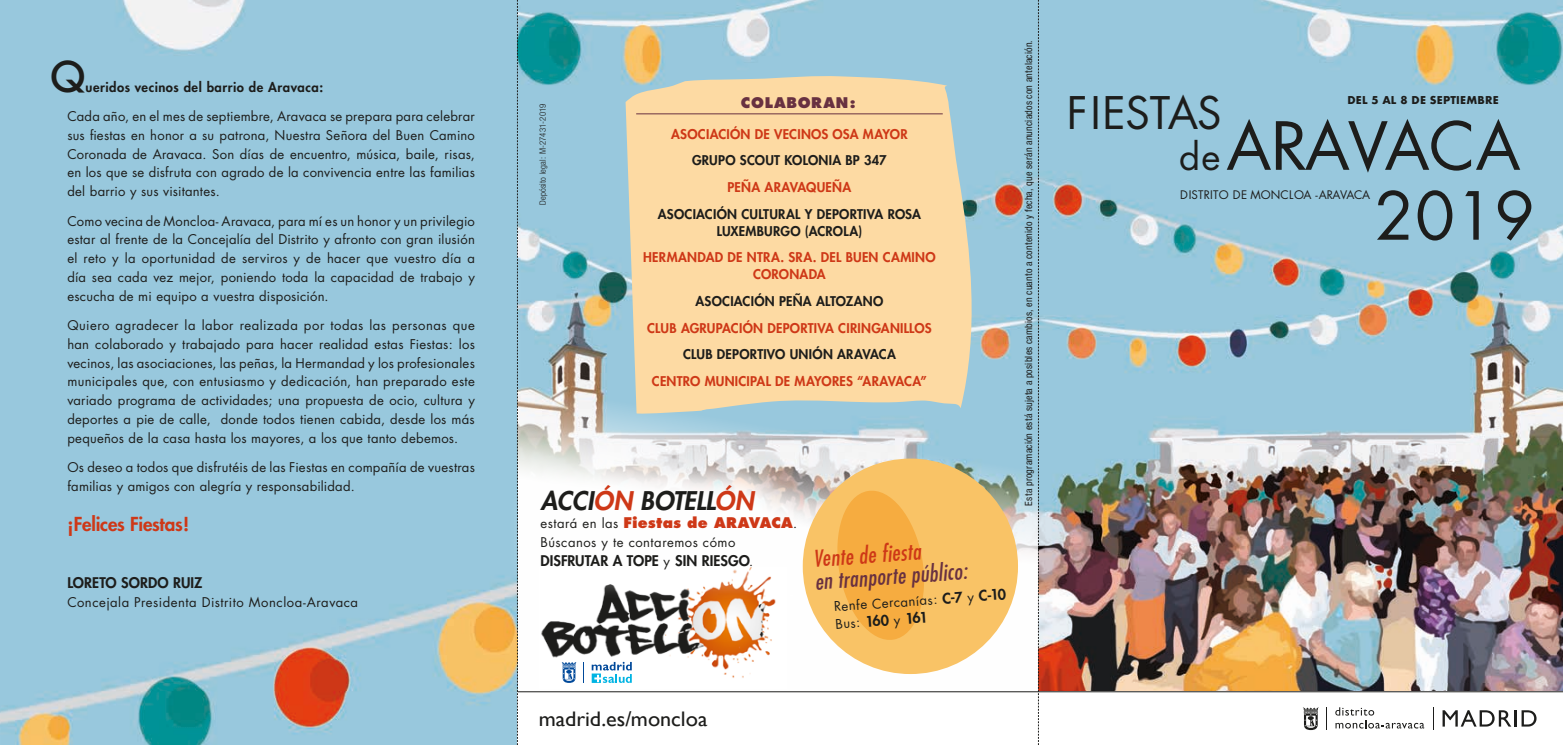
<style>
.page{position:relative;width:1563px;height:745px;background:#fff}
.page>*{position:absolute;margin:0;border:0;box-sizing:border-box;transform-origin:0 0}
.t1{font:64.38px/69.9px "Futura";letter-spacing:-.01em;color:#1d1d1b;text-align:right}
.t2{font:43.62px "Futura";letter-spacing:-.005em;color:#1d1d1b}
.t3{font:500 41.25px "Futura";color:#1d1d1b}
.t4{font:italic 800 25px "Futura";color:#1d1d1b}
.t5{font:italic condensed 22.5px "Futura";color:#683141}
.t6{font:italic condensed 22.5px "Futura";color:#ce3817}
.t7{font:21px "Gill Sans";color:#1d1d1b;scale:1.05 1}
.t8{font:800 18.75px "Futura";letter-spacing:-.015em;color:#ce3817}
.t9{font:800 14.25px "Futura";letter-spacing:.005em;color:#1d1d1b}
.t10{font:800 14.25px "Futura";letter-spacing:.02em;color:#ce3817}
.t11{font:800 14.25px "Futura";letter-spacing:.05em;color:#683141}
.t12{font:13px/18.8px "Futura";letter-spacing:.02em;color:#1d1d1b;text-align:justify}
.t13{font:800 13px/16.2px "Futura";letter-spacing:.02em;color:#ce3817;text-align:center}
.t14{font:800 13px/16.2px "Futura";letter-spacing:.02em;color:#1d1d1b;text-align:center}
.t15{font:13px "Futura";letter-spacing:.04em;color:#1d1d1b}
.t16{font:800 13px "Futura";letter-spacing:.04em;color:#1d1d1b}
.t17{font:11.5px "Futura";color:#1d1d1b}
.t18{font:700 10.5px "Futura";letter-spacing:.02em;color:#1d1d1b}
.t19{font:condensed 10px "Helvetica Neue";letter-spacing:.02em;color:#1d1d1b}
.t20{font:300 condensed 8.75px "Helvetica Neue";letter-spacing:.025em;color:#1d1d1b}
.s1{color:#ce3817}
.s2{font-weight:400;font-size:13px;color:#1d1d1b}
.s3{font-weight:400;font-size:13px}
.s4{font-weight:800;font-size:14.25px}
.s5{font-size:36.5px}
</style>
<div class="page">
<img style="left:0;top:0;width:517px;height:744px">
<img style="left:1039px;top:0;width:524px;height:690px">
<svg style="left:518px;top:0;width:520px;height:688px;fill:#98c8dd"></svg>
<img style="left:539px;top:601px;width:248px;height:86px">
<hr style="left:517px;top:690px;width:1046px;height:1px;background:#1d1d1b">
<div style="left:559px;top:658px;width:89px;height:28px;background:#fff"></div>
<svg style="left:1326px;top:707px;width:1px;height:22px"></svg>
<svg style="left:1433px;top:707px;width:1px;height:22px"></svg>
<svg style="left:1442px;top:710px;width:94px;height:16px"></svg>
<svg style="left:1335px;top:707px;width:89px;height:21px"></svg>
<svg style="left:1303px;top:707px;width:16px;height:22px"></svg>
<svg style="left:625px;top:75px;width:354px;height:339px;background:#f2d7a8"></svg>
<hr style="left:636px;top:113px;width:307px;height:1px;background:#683141">
<svg style="left:508px;top:452px;width:319px;height:149px"></svg>
<div style="left:803px;top:458px;width:215px;height:215px;background:#f9c366;border-radius:50%"></div>
<svg style="left:832px;top:486px;width:92px;height:157px"></svg>
<svg style="left:583px;top:662px;width:1px;height:20px"></svg>
<svg style="left:561px;top:662px;width:15px;height:20px"></svg>
<svg style="left:592px;top:661px;width:40px;height:21px"></svg>
<svg style="left:517px;top:0;width:1px;height:744px"></svg>
<svg style="left:1038px;top:0;width:1px;height:744px"></svg>
<h3 class="t3" style="left:50px;top:48px;width:38px">Q</h3>
<p class="t16" style="left:86px;top:79px;width:239px">ueridos vecinos del barrio de Aravaca:</p>
<p class="t12" style="left:67px;top:107px;width:409px">Cada año, en el mes de septiembre, Aravaca se prepara para celebrar sus fiestas en honor a su patrona, Nuestra Señora del Buen Camino Coronada de Aravaca. Son días de encuentro, música, baile, risas, en los que se disfruta con agrado de la convivencia entre las familias del barrio y sus visitantes.</p>
<p class="t12" style="left:67px;top:211px;width:409px">Como vecina de Moncloa- Aravaca, para mí es un honor y un privilegio estar al frente de la Concejalía del Distrito y afronto con gran ilusión el reto y la oportunidad de serviros y de hacer que vuestro día a día sea cada vez mejor, poniendo toda la capacidad de trabajo y escucha de mi equipo a vuestra disposición.</p>
<p class="t12" style="left:67px;top:316px;width:409px">Quiero agradecer la labor realizada por todas las personas que han colaborado y trabajado para hacer realidad estas Fiestas: los vecinos, las asociaciones, las peñas, la Hermandad y los profesionales municipales que, con entusiasmo y dedicación, han preparado este variado programa de actividades; una propuesta de ocio, cultura y deportes a pie de calle, donde todos tienen cabida, desde los más pequeños de la casa hasta los mayores, a los que tanto debemos.</p>
<p class="t12" style="left:67px;top:458px;width:409px">Os deseo a todos que disfrutéis de las Fiestas en compañía de vuestras familias y amigos con alegría y responsabilidad.</p>
<h3 class="t8" style="left:67px;top:512px;width:123px">¡Felices Fiestas!</h3>
<p class="t9" style="left:67px;top:573px;width:137px">LORETO SORDO RUIZ</p>
<p class="t15" style="left:67px;top:593px;width:292px">Concejala Presidenta Distrito Moncloa-Aravaca</p>
<p class="t20" style="left:537px;top:205px;width:103px;rotate:-90deg">Depósito legal: M-27431-2019</p>
<p class="t11" style="left:741px;top:94px;width:116px">COLABORAN:</p>
<p class="t13" style="left:671px;top:125px;width:238px">ASOCIACIÓN DE VECINOS OSA MAYOR</p>
<p class="t14" style="left:692px;top:152px;width:196px">GRUPO SCOUT KOLONIA BP 347</p>
<p class="t13" style="left:727px;top:179px;width:125px">PEÑA ARAVAQUEÑA</p>
<p class="t14" style="left:658px;top:206px;width:265px">ASOCIACIÓN CULTURAL Y DEPORTIVA ROSA<br>LUXEMBURGO (ACROLA)</p>
<p class="t13" style="left:643px;top:249px;width:294px">HERMANDAD DE NTRA. SRA. DEL BUEN CAMINO<br>CORONADA</p>
<p class="t14" style="left:695px;top:292px;width:189px">ASOCIACIÓN PEÑA ALTOZANO</p>
<p class="t13" style="left:647px;top:319px;width:286px">CLUB AGRUPACIÓN DEPORTIVA CIRINGANILLOS</p>
<p class="t14" style="left:683px;top:346px;width:214px">CLUB DEPORTIVO UNIÓN ARAVACA</p>
<p class="t13" style="left:652px;top:373px;width:277px">CENTRO MUNICIPAL DE MAYORES “ARAVACA”</p>
<h3 class="t4" style="left:540px;top:484px;width:215px">ACCI<span class="s1">ÓN</span> BOTELL<span class="s1">ÓN</span></h3>
<p class="t10" style="left:540px;top:513px;width:258px"><span class="s2">estará en las</span> Fiestas de ARAVACA<span class="s2">.</span></p>
<p class="t15" style="left:540px;top:533px;width:196px">Búscanos y te contaremos cómo</p>
<p class="t9" style="left:540px;top:551px;width:214px">DISFRUTAR A TOPE <span class="s3">y</span> SIN RIESGO<span class="s3">.</span></p>
<h3 class="t6" style="left:812px;top:544px;width:109px;rotate:-4deg">Vente de fiesta</h3>
<h3 class="t5" style="left:814px;top:567px;width:154px;rotate:-4deg">en tranporte público:</h3>
<p class="t12" style="left:833px;top:597px;width:174px;rotate:-4deg">Renfe Cercanías: <span class="s4">C-7</span> y <span class="s4">C-10</span></p>
<p class="t9" style="left:835px;top:614px;width:94px;rotate:-4deg"><span class="s3">Bus:</span> 160 <span class="s3">y</span> 161</p>
<p class="t19" style="left:1022px;top:505px;width:466px;rotate:-90deg">Esta programación está sujeta a posibles cambios, en cuanto a contenido y fecha, que serán anunciados con antelación.</p>
<h3 class="t7" style="left:539px;top:705px;width:162px">madrid.es/moncloa</h3>
<h2 class="t2" style="left:1067px;top:85px;width:156px">FIESTAS</h2>
<p class="t18" style="left:1347px;top:92px;width:153px">DEL 5 AL 8 DE SEPTIEMBRE</p>
<h1 class="t1" style="left:1179px;top:112px;width:357px"><span class="s5">de</span> ARAVACA<br>2019</h1>
<p class="t17" style="left:1180px;top:188px;width:192px">DISTRITO DE MONCLOA -ARAVACA</p>
</div>
